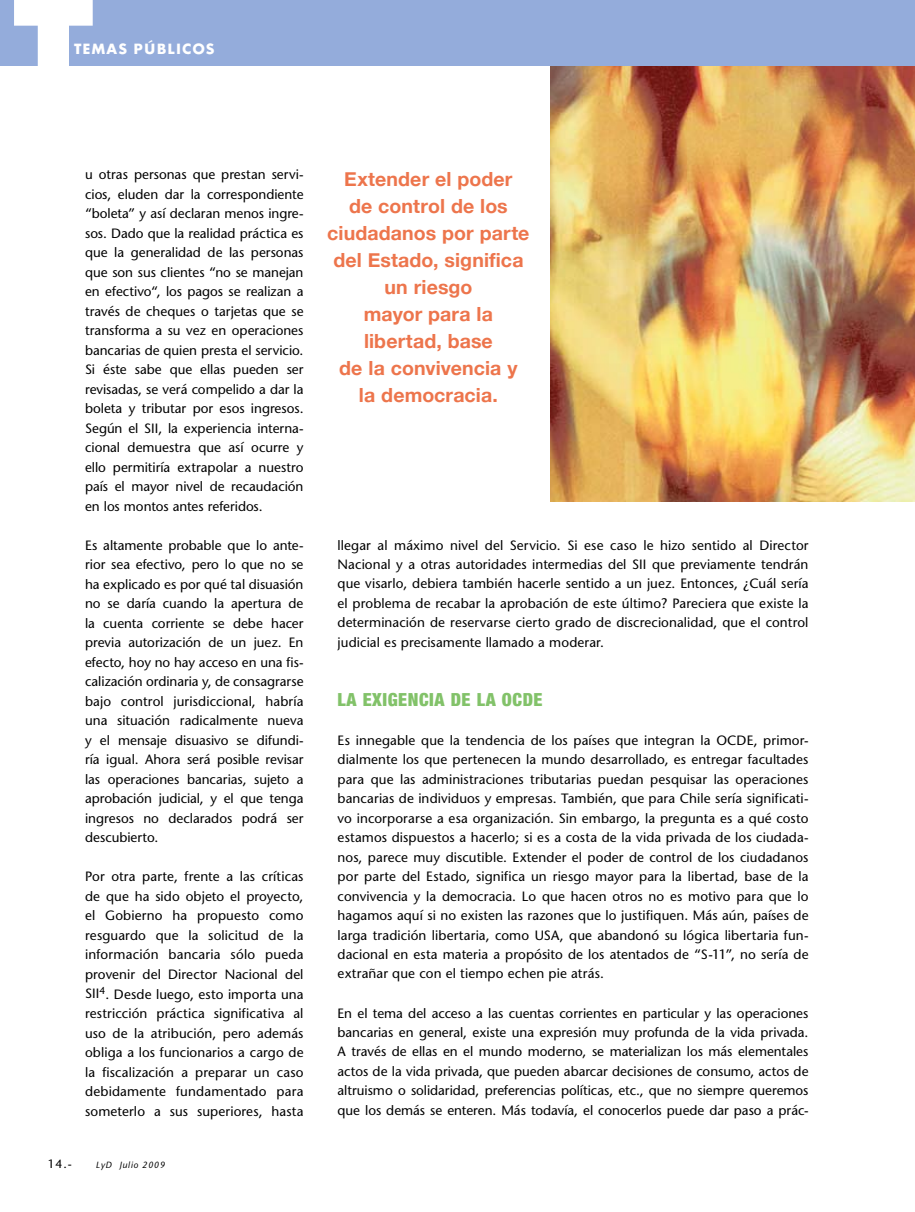
<style>
.page{position:relative;width:915px;height:1212px;background:#fff}
.page>*{position:absolute;margin:0;border:0;box-sizing:border-box;transform-origin:0 0}
.t1{font:700 19.5px/27px "Helvetica Neue";letter-spacing:.005em;color:#ed754c;text-align:center}
.t2{font:900 condensed 18px "Helvetica Neue";letter-spacing:.03em;color:#82c269}
.t3{font:13.5px/19.5px "Stone Sans";color:#000;text-align:justify}
.t4{font:13.5px "Cg Futura Maxi Bd";letter-spacing:.075em;color:#fff}
.t5{font:12px "Stone Sans";color:#000}
.t6{font:italic 9px "Stone Sans";letter-spacing:.075em;color:#000}
</style>
<div class="page">
<img style="left:550px;top:65px;width:364px;height:436px">
<div style="left:0;top:0;width:914px;height:65px;background:#94acdb"></div>
<svg style="left:14px;top:0;width:79px;height:66px"></svg>
<p class="t4" style="left:74px;top:40px;width:104px">TEMAS PÚBLICO</p>
<p class="t4" style="left:206px;top:40px;width:10px">S</p>
<p class="t3" style="left:85px;top:165px;width:220px;text-align:left">u otras personas que prestan servi&shy;cios, eluden dar la correspondiente “boleta” y así declaran menos ingre&shy;sos. Dado que la realidad práctica es que la generalidad de las personas que son sus clientes “no se manejan en efectivo“, los pagos se realizan a través de cheques o tarjetas que se transforma a su vez en operaciones bancarias de quien presta el servicio.<br>Si éste sabe que ellas pueden ser revisadas, se verá compelido a dar la boleta y tributar por esos ingresos.<br>Según el SII, la experiencia interna&shy;cional demuestra que así ocurre y ello permitiría extrapolar a nuestro país el mayor nivel de recaudación en los montos antes referidos.</p>
<p class="t3" style="left:85px;top:535px;width:220px">Es altamente probable que lo ante&shy;rior sea efectivo, pero lo que no se ha explicado es por qué tal disuasión no se daría cuando la apertura de la cuenta corriente se debe hacer previa autorización de un juez. En efecto, hoy no hay acceso en una fis&shy;calización ordinaria y, de consagrarse bajo control jurisdiccional, habría una situación radicalmente nueva y el mensaje disuasivo se difundi&shy;ría igual. Ahora será posible revisar las operaciones bancarias, sujeto a aprobación judicial, y el que tenga ingresos no declarados podrá ser descubierto.</p>
<p class="t3" style="left:85px;top:867px;width:220px">Por otra parte, frente a las críticas de que ha sido objeto el proyecto, el Gobierno ha propuesto como resguardo que la solicitud de la información bancaria sólo pueda provenir del Director Nacional del SII <sup>4</sup>. Desde luego, esto importa una restricción práctica significativa al uso de la atribución, pero además obliga a los funcionarios a cargo de la fiscalización a preparar un caso debidamente fundamentado para someterlo a sus superiores, hasta</p>
<p class="t5" style="left:48px;top:1157px;width:25px">14.-</p>
<p class="t6" style="left:96px;top:1160px;width:70px">LyD Julio 2009</p>
<h1 class="t1" style="left:327px;top:165px;width:204px">Extender el poder<br>de control de los ciudadanos por parte del Estado, significa un riesgo<br>mayor para la libertad, base<br>de la convivencia y<br>la democracia.</h1>
<p class="t3" style="left:337px;top:535px;width:472px">llegar al máximo nivel del Servicio. Si ese caso le hizo sentido al Director Nacional y a otras autoridades intermedias del SII que previamente tendrán que visarlo, debiera también hacerle sentido a un juez. Entonces, ¿Cuál sería el problema de recabar la aprobación de este último? Pareciera que existe la determinación de reservarse cierto grado de discrecionalidad, que el control judicial es precisamente llamado a moderar.</p>
<h2 class="t2" style="left:337px;top:688px;width:176px">LA EXIGENCIA DE LA OCDE</h2>
<p class="t3" style="left:337px;top:730px;width:472px">Es innegable que la tendencia de los países que integran la OCDE, primor&shy;dialmente los que pertenecen la mundo desarrollado, es entregar facultades para que las administraciones tributarias puedan pesquisar las operaciones bancarias de individuos y empresas. También, que para Chile sería significati&shy;vo incorporarse a esa organización. Sin embargo, la pregunta es a qué costo estamos dispuestos a hacerlo; si es a costa de la vida privada de los ciudada&shy;nos, parece muy discutible. Extender el poder de control de los ciudadanos por parte del Estado, significa un riesgo mayor para la libertad, base de la convivencia y la democracia. Lo que hacen otros no es motivo para que lo hagamos aquí si no existen las razones que lo justifiquen. Más aún, países de larga tradición libertaria, como USA, que abandonó su lógica libertaria fun&shy;dacional en esta materia a propósito de los atentados de “S-11”, no sería de extrañar que con el tiempo echen pie atrás.</p>
<p class="t3" style="left:337px;top:1003px;width:472px">En el tema del acceso a las cuentas corrientes en particular y las operaciones bancarias en general, existe una expresión muy profunda de la vida privada.<br>A través de ellas en el mundo moderno, se materializan los más elementales actos de la vida privada, que pueden abarcar decisiones de consumo, actos de altruismo o solidaridad, preferencias políticas, etc., que no siempre queremos que los demás se enteren. Más todavía, el conocerlos puede dar paso a prác-</p>
</div>
